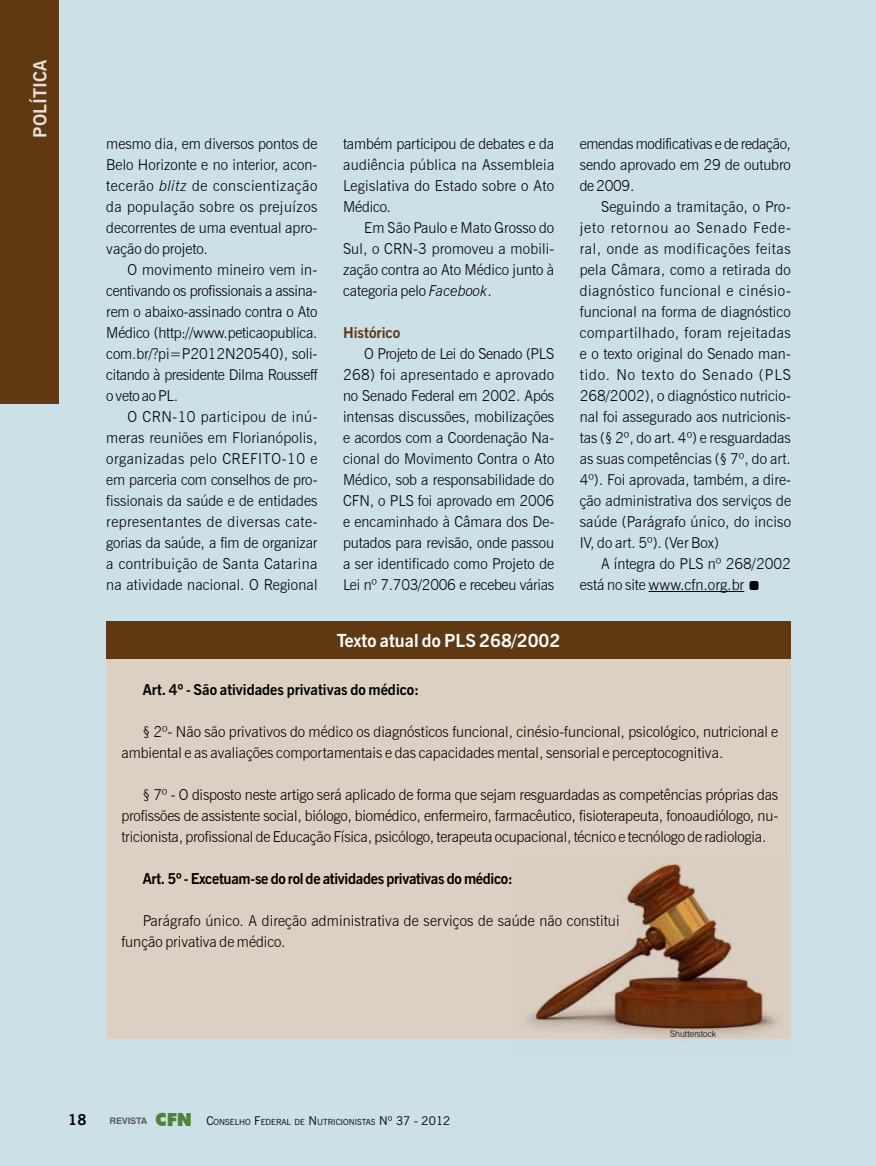
<style>
.page{position:relative;width:876px;height:1166px;background:#fff}
.page>*{position:absolute;margin:0;border:0;box-sizing:border-box;transform-origin:0 0}
.t1{font:700 18px "News Gothic BT";color:#fff}
.t2{font:300 15px/21px "News Gothic BT";color:#000;text-align:justify}
.t3{font:700 15px "News Gothic BT";letter-spacing:-.02em;color:#000}
.t4{font:700 15px "News Gothic BT";color:#000}
.t5{font:700 15px "News Gothic BT";color:#603913}
.t6{font:700 15px "News Gothic BT";color:#000}
.t7{font:300 9px "News Gothic BT";color:#000}
.t8{font:8.4px "News Gothic BT";color:#000}
.s1{font-style:italic}
.s2{font-family:"Helvetica";font-weight:700;font-size:9px;color:#58595b}
.s3{font-family:"Futura BT";font-weight:900;font-size:18px;color:#4d8438}
.s4{font-size:12px}
</style>
<div class="page">
<div style="left:0;top:0;width:876px;height:1165px;background:#cce0e7"></div>
<div style="left:106px;top:646px;width:685px;height:391px;background:#dcd0c4"></div>
<img style="left:510px;top:861px;width:281px;height:178px">
<div style="left:106px;top:621px;width:685px;height:37px;background:#603913"></div>
<hr style="left:649px;top:591px;width:95px;height:1px;background:#000">
<div style="left:749px;top:581px;width:9px;height:9px;background:#000;border-radius:2px"></div>
<div style="left:0;top:0;width:59px;height:404px;background:#603913"></div>
<p class="t1" style="left:29px;top:138px;width:79px;rotate:-90deg">Política</p>
<p class="t2" style="left:106px;top:133px;width:213px">mesmo dia, em diversos pontos de Belo Horizonte e no interior, acon&shy;tecerão <span class="s1">blitz</span> de conscientização da população sobre os prejuízos decorrentes de uma eventual apro&shy;vação do projeto.</p>
<p class="t2" style="left:106px;top:259px;width:213px;text-indent:21px">O movimento mineiro vem in&shy;centivando os profissionais a assina&shy;rem o abaixo-assinado contra o Ato Médico (http://www.peticaopublica. com.br/?pi=P2012N20540), soli&shy;citando à presidente Dilma Rousseff o veto ao PL.</p>
<p class="t2" style="left:106px;top:406px;width:213px;text-indent:21px">O CRN-10 participou de inú&shy;meras reuniões em Florianópolis, organizadas pelo CREFITO-10 e em parceria com conselhos de pro&shy;fissionais da saúde e de entidades representantes de diversas cate&shy;gorias da saúde, a fim de organizar a contribuição de Santa Catarina na atividade nacional. O Regional</p>
<p class="t2" style="left:343px;top:133px;width:213px">também participou de debates e da audiência pública na Assembleia Legislativa do Estado sobre o Ato Médico.</p>
<p class="t2" style="left:343px;top:217px;width:213px;text-indent:21px">Em São Paulo e Mato Grosso do Sul, o CRN-3 promoveu a mobili&shy;zação contra ao Ato Médico junto à categoria pelo <span class="s1">Facebook</span>.</p>
<p class="t5" style="left:343px;top:323px;width:59px">Histórico</p>
<p class="t2" style="left:343px;top:343px;width:213px;text-indent:21px">O Projeto de Lei do Senado (PLS 268) foi apresentado e aprovado no Senado Federal em 2002. Após intensas discussões, mobilizações e acordos com a Coordenação Na&shy;cional do Movimento Contra o Ato Médico, sob a responsabilidade do CFN, o PLS foi aprovado em 2006 e encaminhado à Câmara dos De&shy;putados para revisão, onde passou a ser identificado como Projeto de Lei nº 7.703/2006 e recebeu várias</p>
<p class="t1" style="left:337px;top:629px;width:225px">Texto atual do PLS 268/2002</p>
<p class="t2" style="left:580px;top:133px;width:213px">emendas modificativas e de redação, sendo aprovado em 29 de outubro de 2009.</p>
<p class="t2" style="left:580px;top:196px;width:213px;text-indent:21px">Seguindo a tramitação, o Pro&shy;jeto retornou ao Senado Fede&shy;ral, onde as modificações feitas pela Câmara, como a retirada do diagnóstico funcional e cinésio&shy;funcional na forma de diagnóstico compartilhado, foram rejeitadas e o texto original do Senado man&shy;tido. No texto do Senado (PLS 268/2002), o diagnóstico nutricio&shy;nal foi assegurado aos nutricionis&shy;tas (§ 2º, do art. 4º) e resguardadas as suas competências (§ 7º, do art.<br>4º). Foi aprovada, também, a dire&shy;ção administrativa dos serviços de saúde (Parágrafo único, do inciso IV, do art. 5º). (Ver Box)</p>
<p class="t2" style="left:580px;top:553px;width:213px;text-indent:21px">A íntegra do PLS nº 268/2002 está no site www.cfn.org.br</p>
<p class="t4" style="left:143px;top:680px;width:278px">Art. 4º - São atividades privativas do médico:</p>
<p class="t2" style="left:121px;top:721px;width:658px;text-indent:21px">§ 2º- Não são privativos do médico os diagnósticos funcional, cinésio-funcional, psicológico, nutricional e ambiental e as avaliações comportamentais e das capacidades mental, sensorial e perceptocognitiva.</p>
<p class="t2" style="left:121px;top:784px;width:658px;text-indent:21px">§ 7º - O disposto neste artigo será aplicado de forma que sejam resguardadas as competências próprias das profissões de assistente social, biólogo, biomédico, enfermeiro, farmacêutico, fisioterapeuta, fonoaudiólogo, nu&shy;tricionista, profissional de Educação Física, psicólogo, terapeuta ocupacional, técnico e tecnólogo de radiologia.</p>
<p class="t3" style="left:143px;top:869px;width:372px">Art. 5º - Excetuam-se do rol de atividades privativas do médico:</p>
<p class="t2" style="left:121px;top:910px;width:500px;text-indent:21px">Parágrafo único. A direção administrativa de serviços de saúde não constitui função privativa de médico.</p>
<p class="t6" style="left:68px;top:1110px;width:20px">18</p>
<p class="t8" style="left:110px;top:1116px;width:342px"><span class="s2">REVISTA</span> <span class="s3">CFN</span> <span class="s4">C</span>ONSELHO <span class="s4">F</span>EDERAL DE <span class="s4">N</span> UTRICIONISTAS <span class="s4">Nº 37 - 2012</span></p>
<p class="t7" style="left:670px;top:1027px;width:48px">Shutterstock</p>
</div>
